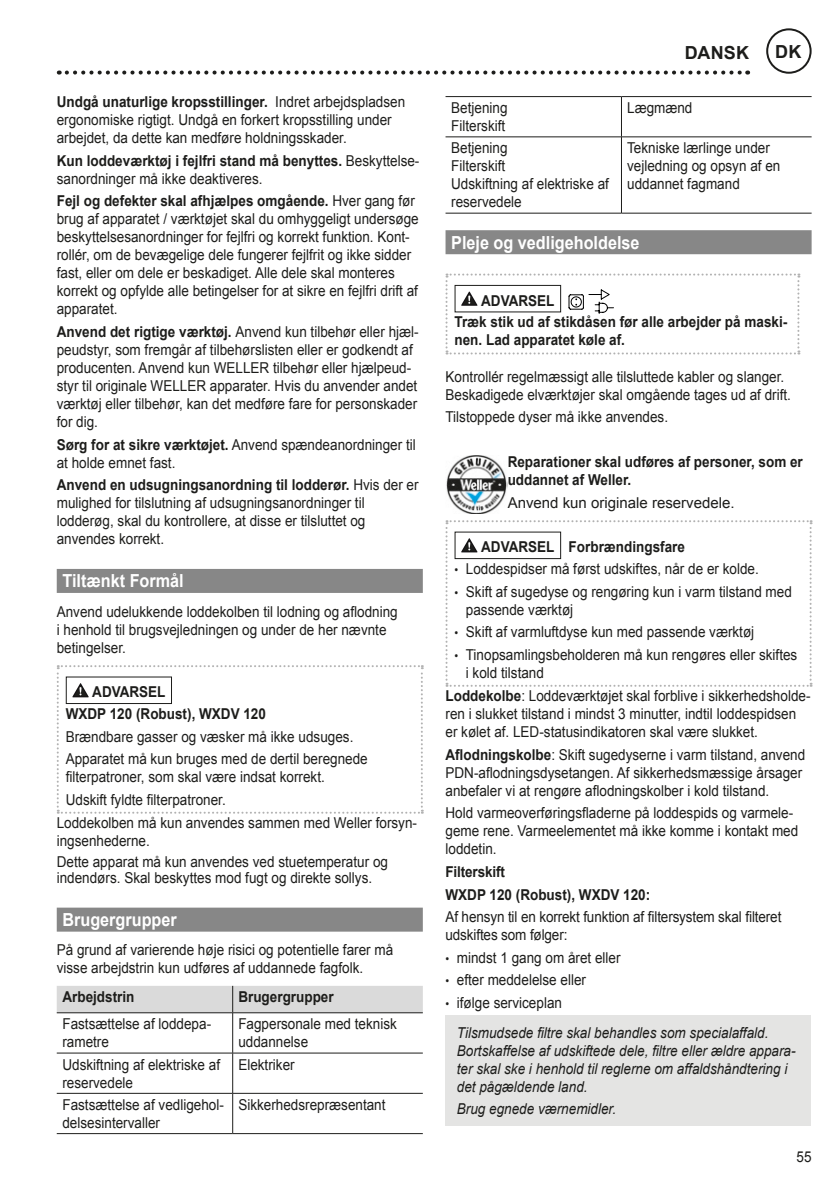
<style>
.page{position:relative;width:840px;height:1191px;background:#fff}
.page>*{position:absolute;margin:0;border:0;box-sizing:border-box;transform-origin:0 0}
.t1{font:700 18px "Arial";color:#fff;scale:.9 1}
.t2{font:700 18px "Arial";letter-spacing:.01em;color:#1d1d1b}
.t3{font:15px/18px "Arial";color:#1d1d1b;scale:.9 1}
.t4{font:700 15px/21.8px "Arial";color:#1d1d1b;scale:.9 1}
.t5{font:italic 15px/18px "Arial";color:#1d1d1b;scale:.9 1}
.t6{font:15px "Arial";color:#1d1d1b}
.s1{font-weight:700}
.s2{font-size:12px}
.s3{font-style:normal;font-size:12px}
.s4{font-style:normal}
</style>
<div class="page">
<div style="left:765px;top:28px;width:46px;height:46px;border:2px solid #1d1d1b;border-radius:50%"></div>
<svg style="left:67px;top:71px;width:680px;height:4px"></svg>
<div style="left:57px;top:569px;width:365px;height:24px;background:#878787"></div>
<div style="left:57px;top:907px;width:365px;height:24px;background:#878787"></div>
<svg style="left:57px;top:665px;width:365px;height:148px"></svg>
<div style="left:66px;top:676px;width:106px;height:28px;border:1px solid #1d1d1b"></div>
<div style="left:57px;top:985px;width:365px;height:27px;background:#dadada"></div>
<hr style="left:57px;top:1012px;width:175px;height:1px;background:#1d1d1b">
<hr style="left:232px;top:1012px;width:190px;height:1px;background:#1d1d1b">
<hr style="left:232px;top:1013px;width:1px;height:39px;background:#1d1d1b">
<hr style="left:57px;top:1052px;width:175px;height:1px;background:#1d1d1b">
<hr style="left:232px;top:1052px;width:190px;height:1px;background:#1d1d1b">
<hr style="left:232px;top:1053px;width:1px;height:40px;background:#1d1d1b">
<hr style="left:57px;top:1093px;width:175px;height:1px;background:#1d1d1b">
<hr style="left:232px;top:1093px;width:190px;height:1px;background:#1d1d1b">
<hr style="left:232px;top:1093px;width:1px;height:40px;background:#1d1d1b">
<hr style="left:57px;top:1133px;width:175px;height:1px;background:#1d1d1b">
<hr style="left:232px;top:1133px;width:190px;height:1px;background:#1d1d1b">
<div style="left:445px;top:230px;width:366px;height:24px;background:#878787"></div>
<hr style="left:445px;top:96px;width:176px;height:1px;background:#1d1d1b">
<hr style="left:621px;top:96px;width:190px;height:1px;background:#1d1d1b">
<hr style="left:620px;top:97px;width:1px;height:40px;background:#1d1d1b">
<hr style="left:620px;top:137px;width:1px;height:76px;background:#1d1d1b">
<hr style="left:445px;top:136px;width:176px;height:1px;background:#1d1d1b">
<hr style="left:621px;top:136px;width:190px;height:1px;background:#1d1d1b">
<hr style="left:445px;top:213px;width:176px;height:1px;background:#1d1d1b">
<hr style="left:621px;top:213px;width:190px;height:1px;background:#1d1d1b">
<svg style="left:445px;top:273px;width:354px;height:81px"></svg>
<img style="left:446px;top:455px;width:61px;height:59px">
<svg style="left:445px;top:520px;width:366px;height:167px"></svg>
<div style="left:454px;top:531px;width:107px;height:28px;border:1px solid #1d1d1b"></div>
<div style="left:445px;top:1015px;width:365px;height:110px;background:#e4e4e3"></div>
<p class="t3" style="left:57px;top:93px;width:388px"><span class="s1">Undgå unaturlige kropsstillinger.</span> Indret arbejdspladsen ergonomiske rigtigt. Undgå en forkert kropsstilling under arbejdet, da dette kan medføre holdningsskader.</p>
<p class="t3" style="left:57px;top:152px;width:404px"><span class="s1">Kun loddeværktøj i fejlfri stand må benyttes.</span> Beskyttelse&shy;sanordninger må ikke deaktiveres.</p>
<p class="t3" style="left:57px;top:192px;width:403px"><span class="s1">Fejl og defekter skal afhjælpes omgående.</span> Hver gang før brug af apparatet / værktøjet skal du omhyggeligt undersøge beskyttelsesanordninger for fejlfri og korrekt funktion. Kont&shy;rollér, om de bevægelige dele fungerer fejlfrit og ikke sidder fast, eller om dele er beskadiget. Alle dele skal monteres korrekt og opfylde alle betingelser for at sikre en fejlfri drift af apparatet.</p>
<p class="t3" style="left:57px;top:323px;width:403px"><span class="s1">Anvend det rigtige værktøj.</span> Anvend kun tilbehør eller hjæl&shy;peudstyr, som fremgår af tilbehørslisten eller er godkendt af producenten. Anvend kun WELLER tilbehør eller hjælpeud&shy;styr til originale WELLER apparater. Hvis du anvender andet værktøj eller tilbehør, kan det medføre fare for personskader for dig.</p>
<p class="t3" style="left:57px;top:435px;width:400px"><span class="s1">Sørg for at sikre værktøjet.</span> Anvend spændeanordninger til at holde emnet fast.</p>
<p class="t3" style="left:57px;top:476px;width:403px"><span class="s1">Anvend en udsugningsanordning til lodderør.</span> Hvis der er mulighed for tilslutning af udsugningsanordninger til lodderøg, skal du kontrollere, at disse er tilsluttet og anvendes korrekt.</p>
<p class="t1" style="left:62px;top:569px;width:136px">Tiltænkt Formål</p>
<p class="t3" style="left:57px;top:602px;width:380px">Anvend udelukkende loddekolben til lodning og aflodning i henhold til brugsvejledningen og under de her nævnte betingelser.</p>
<p class="t4" style="left:66px;top:681px;width:224px;text-indent:26px">ADVARSEL<br>WXDP 120 (Robust), WXDV 120</p>
<p class="t3" style="left:66px;top:725px;width:337px;line-height:22.6px">Brændbare gasser og væsker må ikke udsuges.<br>Apparatet må kun bruges med de dertil beregnede</p>
<p class="t3" style="left:66px;top:768px;width:289px">filterpatroner, som skal være indsat korrekt.</p>
<p class="t3" style="left:66px;top:790px;width:179px">Udskift fyldte filterpatroner.</p>
<p class="t3" style="left:57px;top:814px;width:401px">Loddekolben må kun anvendes sammen med Weller forsyn-</p>
<p class="t3" style="left:57px;top:831px;width:369px;line-height:20.6px">ingsenhederne.<br>Dette apparat må kun anvendes ved stuetemperatur og</p>
<p class="t3" style="left:57px;top:868px;width:352px">indendørs. Skal beskyttes mod fugt og direkte sollys.</p>
<p class="t1" style="left:62px;top:907px;width:129px">Brugergrupper</p>
<p class="t3" style="left:57px;top:941px;width:375px">På grund af varierende høje risici og potentielle farer må visse arbejdstrin kun udføres af uddannede fagfolk.</p>
<p class="t4" style="left:62px;top:986px;width:82px">Arbejdstrin</p>
<p class="t4" style="left:238px;top:986px;width:107px">Brugergrupper</p>
<p class="t3" style="left:62px;top:1015px;width:167px">Fastsættelse af loddepa&shy;rametre</p>
<p class="t3" style="left:238px;top:1015px;width:177px">Fagpersonale med teknisk uddannelse</p>
<p class="t3" style="left:62px;top:1055px;width:177px">Udskiftning af elektriske af reservedele</p>
<p class="t3" style="left:238px;top:1055px;width:64px">Elektriker</p>
<p class="t3" style="left:62px;top:1095px;width:181px">Fastsættelse af vedligehol&shy;delsesintervaller</p>
<p class="t3" style="left:238px;top:1095px;width:165px">Sikkerhedsrepræsentant</p>
<p class="t2" style="left:684px;top:41px;width:66px">DANSK</p>
<p class="t2" style="left:774px;top:39px;width:28px">DK</p>
<p class="t3" style="left:451px;top:99px;width:64px">Betjening<br>Filterskift</p>
<p class="t3" style="left:626px;top:99px;width:74px">Lægmænd</p>
<p class="t3" style="left:451px;top:139px;width:177px">Betjening<br>Filterskift<br>Udskiftning af elektriske af reservedele</p>
<p class="t3" style="left:626px;top:139px;width:172px">Tekniske lærlinge under vejledning og opsyn af en uddannet fagmand</p>
<p class="t1" style="left:451px;top:230px;width:211px">Pleje og vedligeholdelse</p>
<p class="t4" style="left:454px;top:290px;width:371px;text-indent:27px">ADVARSEL<br>Træk stik ud af stikdåsen før alle arbejder på maski-</p>
<p class="t4" style="left:454px;top:330px;width:191px">nen. Lad apparatet køle af.</p>
<p class="t3" style="left:445px;top:367px;width:385px">Kontrollér regelmæssigt alle tilsluttede kabler og slanger.<br>Beskadigede elværktøjer skal omgående tages ud af drift.</p>
<p class="t3" style="left:445px;top:408px;width:249px">Tilstoppede dyser må ikke anvendes.</p>
<p class="t4" style="left:507px;top:453px;width:329px;line-height:18px">Reparationer skal udføres af personer, som er uddannet af Weller.</p>
<p class="t6" style="left:507px;top:492px;width:228px">Anvend kun originale reservedele.</p>
<p class="t4" style="left:481px;top:536px;width:228px">ADVARSEL Forbrændingsfare</p>
<p class="t3" style="left:454px;top:560px;width:339px"><span class="s2">•</span> Loddespidser må først udskiftes, når de er kolde.</p>
<p class="t3" style="left:465px;top:582px;width:363px;text-indent:-11px"><span class="s2">•</span> Skift af sugedyse og rengøring kun i varm tilstand med passende værktøj</p>
<p class="t3" style="left:454px;top:623px;width:334px"><span class="s2">•</span> Skift af varmluftdyse kun med passende værktøj</p>
<p class="t3" style="left:465px;top:645px;width:369px;text-indent:-11px"><span class="s2">•</span> Tinopsamlingsbeholderen må kun rengøres eller skiftes i kold tilstand</p>
<p class="t3" style="left:445px;top:687px;width:407px"><span class="s1">Loddekolbe</span>: Loddeværktøjet skal forblive i sikkerhedsholde&shy;ren i slukket tilstand i mindst 3 minutter, indtil loddespidsen er kølet af. LED-statusindikatoren skal være slukket.</p>
<p class="t3" style="left:445px;top:745px;width:401px"><span class="s1">Aflodningskolbe</span>: Skift sugedyserne i varm tilstand, anvend<br>PDN-aflodningsdysetangen. Af sikkerhedsmæssige årsager anbefaler vi at rengøre aflodningskolber i kold tilstand.</p>
<p class="t3" style="left:445px;top:804px;width:393px">Hold varmeoverføringsfladerne på loddespids og varmele&shy;geme rene. Varmeelementet må ikke komme i kontakt med loddetin.</p>
<p class="t4" style="left:445px;top:861px;width:229px;line-height:22.6px">Filterskift<br>WXDP 120 (Robust), WXDV 120:</p>
<p class="t3" style="left:445px;top:908px;width:374px">Af hensyn til en korrekt funktion af filtersystem skal filteret udskiftes som følger:</p>
<p class="t3" style="left:445px;top:948px;width:196px"><span class="s2">•</span> mindst 1 gang om året eller</p>
<p class="t3" style="left:445px;top:971px;width:157px"><span class="s2">•</span> efter meddelelse eller</p>
<p class="t5" style="left:456px;top:987px;width:347px;line-height:29.8px;text-indent:-11px"><span class="s3">•</span> <span class="s4">ifølge serviceplan<br></span>Tilsmudsede filtre skal behandles som specialaffald.</p>
<p class="t5" style="left:456px;top:1041px;width:378px">Bortskaffelse af udskiftede dele, filtre eller ældre appara&shy;ter skal ske i henhold til reglerne om affaldshåndtering i det pågældende land.</p>
<p class="t5" style="left:456px;top:1100px;width:179px">Brug egnede værnemidler.</p>
<p class="t3" style="left:796px;top:1148px;width:18px">55</p>
</div>
